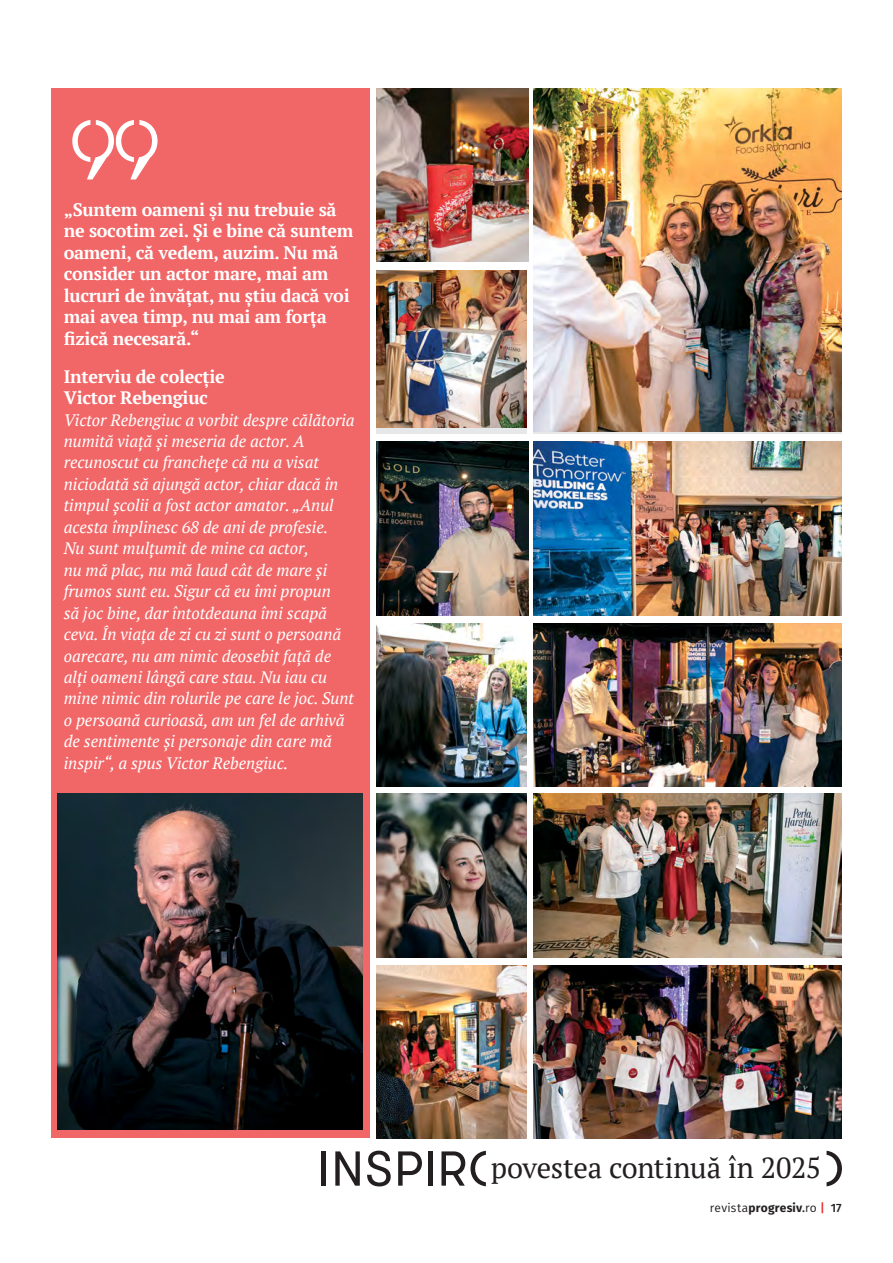
<style>
.page{position:relative;width:893px;height:1263px;background:#fff}
.page>*{position:absolute;margin:0;border:0;box-sizing:border-box;transform-origin:0 0}
.t1{font:28.8px "PT Serif";letter-spacing:-.015em;color:#231f20}
.t2{font:700 18px/21.5px "PT Serif";letter-spacing:-.015em;color:#fff}
.t3{font:italic 16.5px/21.5px "PT Serif";letter-spacing:-.005em;color:#fff}
.t4{font:12px "Fira Sans";letter-spacing:.02em;color:#231f20}
.s1{font-weight:700}
.s2{font-weight:500}
.s3{font-weight:500;color:#e9262a}
</style>
<div class="page">
<hr style="left:322px;top:1151px;width:4px;height:35px;background:#231f20">
<svg style="left:335px;top:1151px;width:25px;height:35px"></svg>
<svg style="left:367px;top:1151px;width:24px;height:35px"></svg>
<svg style="left:398px;top:1151px;width:24px;height:35px"></svg>
<hr style="left:428px;top:1151px;width:4px;height:35px;background:#231f20">
<svg style="left:826px;top:1151px;width:16px;height:35px"></svg>
<svg style="left:441px;top:1151px;width:45px;height:35px"></svg>
<div style="left:51px;top:89px;width:318px;height:1049px;background:#f16667"></div>
<img style="left:57px;top:793px;width:306px;height:337px">
<img style="left:376px;top:623px;width:151px;height:163px">
<img style="left:533px;top:623px;width:309px;height:163px">
<img style="left:533px;top:442px;width:309px;height:173px">
<div style="left:376px;top:270px;width:151px;height:163px;background:linear-gradient(to right,#e6e7e8,#e6e7e8)"></div>
<img style="left:376px;top:270px;width:151px;height:157px">
<img style="left:376px;top:794px;width:151px;height:163px">
<img style="left:533px;top:794px;width:309px;height:163px">
<img style="left:376px;top:965px;width:151px;height:174px">
<img style="left:533px;top:965px;width:309px;height:174px">
<img style="left:376px;top:442px;width:152px;height:173px">
<img style="left:376px;top:89px;width:152px;height:173px">
<img style="left:533px;top:89px;width:309px;height:342px">
<svg style="left:72px;top:120px;width:86px;height:59px"></svg>
<p class="t2" style="left:64px;top:199px;width:291px">„Suntem oameni și nu trebuie să ne socotim zei. Și e bine că suntem oameni, că vedem, auzim. Nu mă consider un actor mare, mai am lucruri de învățat, nu știu dacă voi mai avea timp, nu mai am forța fizică necesară.“</p>
<p class="t2" style="left:64px;top:365px;width:163px">Interviu de colecție<br>Victor Rebengiuc</p>
<p class="t3" style="left:64px;top:409px;width:292px">Victor Rebengiuc a vorbit despre călătoria numită viață și meseria de actor. A recunoscut cu franchețe că nu a visat niciodată să ajungă actor, chiar dacă în timpul școlii a fost actor amator. „Anul acesta împlinesc 68 de ani de profesie.<br>Nu sunt mulțumit de mine ca actor,<br>nu mă plac, nu mă laud cât de mare și frumos sunt eu. Sigur că eu îmi propun<br>să joc bine, dar întotdeauna îmi scapă ceva. În viața de zi cu zi sunt o persoană oarecare, nu am nimic deosebit față de alți oameni lângă care stau. Nu iau cu mine nimic din rolurile pe care le joc. Sunt o persoană curioasă, am un fel de arhivă de sentimente și personaje din care mă inspir“, a spus Victor Rebengiuc.</p>
<h1 class="t1" style="left:491px;top:1149px;width:332px">povestea continuă în 2025</h1>
<p class="t4" style="left:710px;top:1199px;width:133px">revista<span class="s1">progresiv</span><span class="s2">.</span>ro <span class="s3">|</span> <span class="s2">17</span></p>
</div>
